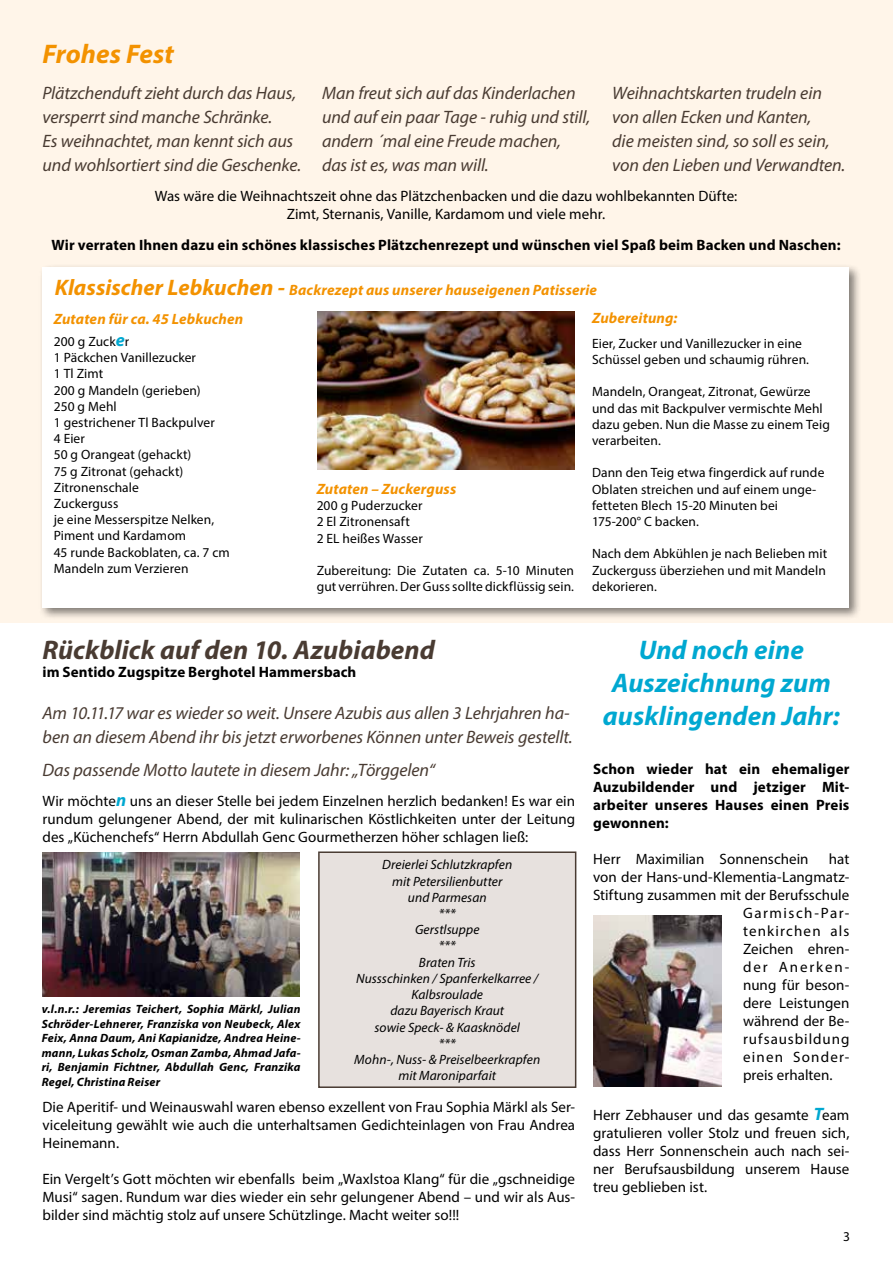
<style>
.page{position:relative;width:893px;height:1263px;background:#fff}
.page>*{position:absolute;margin:0;border:0;box-sizing:border-box;transform-origin:0 0}
.t1{font:italic 700 27px/33px "Myriad Pro";color:#00a8d1;text-align:center}
.t2{font:italic 700 27px "Myriad Pro";color:#493b32}
.t3{font:italic 700 27px "Myriad Pro";color:#f39200}
.t4{font:italic 18px/24px "Myriad Pro";letter-spacing:-.005em;color:#493b32}
.t5{font:15px/18px "Myriad Pro";letter-spacing:.005em;color:#000;text-align:justify}
.t6{font:700 15px/18px "Myriad Pro";letter-spacing:.01em;color:#000;text-align:justify}
.t7{font:italic 700 15px "Myriad Pro";letter-spacing:.01em;color:#f39200}
.t8{font:15px "Myriad Pro";letter-spacing:.065em;color:#000}
.t9{font:15px "Myriad Pro";letter-spacing:.1em;color:#000}
.t10{font:15px "Myriad Pro";letter-spacing:.075em;color:#000}
.t11{font:15px "Myriad Pro";letter-spacing:.085em;color:#000}
.t12{font:15px "Myriad Pro";letter-spacing:.125em;color:#000}
.t13{font:13.5px/16.2px "Myriad Pro";letter-spacing:.005em;color:#000}
.t14{font:italic 13.5px/16.2px "Myriad Pro";letter-spacing:.005em;color:#000;text-align:center}
.t15{font:italic 700 12px/14.4px "Myriad Pro";letter-spacing:.015em;color:#000;text-align:justify}
.s1{font-size:22.5px}
.s2{font-weight:700;font-style:italic;font-size:18px;color:#00a8d1}
</style>
<div class="page">
<div style="left:0;top:0;width:893px;height:623px;background:#fff5e9"></div>
<div style="left:38px;top:263px;width:824px;height:357px;background:#000;opacity:.5"></div>
<div style="left:43px;top:268px;width:806px;height:340px;background:#fff"></div>
<img style="left:317px;top:312px;width:258px;height:158px">
<div style="left:319px;top:852px;width:257px;height:235px;background:#e7e1de"></div>
<div style="left:318px;top:851px;width:258px;height:237px;border:2px solid #493b32"></div>
<img style="left:43px;top:852px;width:257px;height:145px">
<img style="left:594px;top:915px;width:128px;height:171px">
<h1 class="t3" style="left:43px;top:36px;width:133px">Frohes Fest</h1>
<p class="t4" style="left:43px;top:80px;width:260px">Plätzchenduft zieht durch das Haus, versperrt sind manche Schränke.<br>Es weihnachtet, man kennt sich aus und wohlsortiert sind die Geschenke.</p>
<p class="t5" style="left:155px;top:187px;width:584px;text-align:center">Was wäre die Weihnachtszeit ohne das Plätzchenbacken und die dazu wohlbekannten Düfte:<br>Zimt, Sternanis, Vanille, Kardamom und viele mehr.</p>
<p class="t6" style="left:51px;top:235px;width:791px">Wir verraten Ihnen dazu ein schönes klassisches Plätzchenrezept und wünschen viel Spaß beim Backen und Naschen:</p>
<p class="t4" style="left:322px;top:80px;width:270px">Man freut sich auf das Kinderlachen und auf ein paar Tage - ruhig und still, andern ´mal eine Freude machen, das ist es, was man will.</p>
<p class="t4" style="left:612px;top:80px;width:235px">Weihnachtskarten trudeln ein von allen Ecken und Kanten,<br>die meisten sind, so soll es sein, von den Lieben und Verwandten.</p>
<p class="t7" style="left:55px;top:280px;width:544px"><span class="s1">Klassischer Lebkuchen -</span> Backrezept aus unserer hauseigenen Patisserie</p>
<p class="t7" style="left:54px;top:310px;width:191px">Zutaten für ca. 45 Lebkuchen</p>
<p class="t13" style="left:54px;top:333px;width:177px">200 g Zuck<span class="s2">e</span>r<br>1 Päckchen Vanillezucker<br>1 Tl Zimt<br>200 g Mandeln (gerieben)<br>250 g Mehl<br>1 gestrichener Tl Backpulver<br>4 Eier<br>50 g Orangeat (gehackt)<br>75 g Zitronat (gehackt)<br>Zitronenschale<br>Zuckerguss<br>je eine Messerspitze Nelken,<br>Piment und Kardamom<br>45 runde Backoblaten, ca. 7 cm<br>Mandeln zum Verzieren</p>
<p class="t7" style="left:317px;top:479px;width:141px">Zutaten – Zuckerguss</p>
<p class="t13" style="left:317px;top:497px;width:108px">200 g Puderzucker<br>2 El Zitronensaft<br>2 EL heißes Wasser</p>
<p class="t13" style="left:317px;top:562px;width:259px">Zubereitung: Die Zutaten ca. 5-10 Minuten gut verrühren. Der Guss sollte dickflüssig sein.</p>
<p class="t7" style="left:592px;top:308px;width:87px">Zubereitung:</p>
<p class="t13" style="left:592px;top:335px;width:218px">Eier, Zucker und Vanillezucker in eine<br>Schüssel geben und schaumig rühren.</p>
<p class="t13" style="left:592px;top:384px;width:239px">Mandeln, Orangeat, Zitronat, Gewürze und das mit Backpulver vermischte Mehl dazu geben. Nun die Masse zu einem Teig verarbeiten.</p>
<p class="t13" style="left:592px;top:465px;width:234px">Dann den Teig etwa fingerdick auf runde<br>Oblaten streichen und auf einem unge&shy;fetteten Blech 15-20 Minuten bei<br>175-200° C backen.</p>
<p class="t13" style="left:592px;top:546px;width:237px;text-align:justify">Nach dem Abkühlen je nach Belieben mit Zuckerguss überziehen und mit Mandeln dekorieren.</p>
<h1 class="t2" style="left:43px;top:633px;width:394px">Rückblick auf den 10. Azubiabend</h1>
<p class="t6" style="left:43px;top:663px;width:315px">im Sentido Zugspitze Berghotel Hammersbach</p>
<p class="t4" style="left:43px;top:701px;width:532px">Am 10.11.17 war es wieder so weit. Unsere Azubis aus allen 3 Lehrjahren ha&shy;ben an diesem Abend ihr bis jetzt erworbenes Können unter Beweis gestellt.</p>
<p class="t4" style="left:43px;top:757px;width:394px">Das passende Motto lautete in diesem Jahr: „Törggelen“</p>
<p class="t5" style="left:43px;top:792px;width:534px">Wir möchte<span class="s2">n</span> uns an dieser Stelle bei jedem Einzelnen herzlich bedanken! Es war ein rundum gelungener Abend, der mit kulinarischen Köstlichkeiten unter der Leitung des „Küchenchefs“ Herrn Abdullah Genc Gourmetherzen höher schlagen ließ:</p>
<p class="t14" style="left:354px;top:857px;width:187px">Dreierlei Schlutzkrapfen<br>mit Petersilienbutter<br>und Parmesan<br>***<br>Gerstlsuppe<br>***<br>Braten Tris<br>Nussschinken / Spanferkelkarree /<br>Kalbsroulade<br>dazu Bayerisch Kraut<br>sowie Speck- &amp; Kaasknödel<br>***<br>Mohn-, Nuss- &amp; Preiselbeerkrapfen mit Maroniparfait</p>
<p class="t5" style="left:43px;top:1098px;width:534px">Die Aperitif- und Weinauswahl waren ebenso exzellent von Frau Sophia Märkl als Ser&shy;viceleitung gewählt wie auch die unterhaltsamen Gedichteinlagen von Frau Andrea Heinemann.</p>
<p class="t5" style="left:43px;top:1170px;width:534px">Ein Vergelt’s Gott möchten wir ebenfalls beim „Waxlstoa Klang“ für die „gschneidige Musi“ sagen. Rundum war dies wieder ein sehr gelungener Abend – und wir als Aus&shy;bilder sind mächtig stolz auf unsere Schützlinge. Macht weiter so!!!</p>
<p class="t15" style="left:42px;top:1002px;width:260px">v.l.n.r.: Jeremias Teichert, Sophia Märkl, Julian Schröder-Lehnerer, Franziska von Neubeck, Alex Feix, Anna Daum, Ani Kapianidze, Andrea Heine&shy;mann, Lukas Scholz, Osman Zamba, Ahmad Jafa&shy;ri, Benjamin Fichtner, Abdullah Genc, Franzika Regel, Christina Reiser</p>
<h1 class="t1" style="left:603px;top:633px;width:238px">Und noch eine<br>Auszeichnung zum ausklingenden Jahr:</h1>
<p class="t6" style="left:593px;top:759px;width:258px">Schon wieder hat ein ehemaliger Auzubildender und jetziger Mit&shy;arbeiter unseres Hauses einen Preis gewonnen:</p>
<p class="t5" style="left:593px;top:850px;width:217px">Herr Maximilian Sonnenschein</p>
<p class="t5" style="left:829px;top:850px;width:22px">hat</p>
<p class="t5" style="left:593px;top:868px;width:257px">von der Hans-und-Klementia-Langmatz-</p>
<p class="t5" style="left:593px;top:886px;width:258px">Stiftung zusammen mit der Berufsschule</p>
<p class="t9" style="left:743px;top:904px;width:108px">Garmisch-Par-</p>
<p class="t10" style="left:743px;top:922px;width:108px">tenkirchen als</p>
<p class="t5" style="left:743px;top:940px;width:108px">Zeichen ehren-</p>
<p class="t12" style="left:743px;top:958px;width:108px">der Anerken-</p>
<p class="t5" style="left:743px;top:976px;width:108px">nung für beson-</p>
<p class="t5" style="left:743px;top:994px;width:108px">dere Leistungen</p>
<p class="t5" style="left:743px;top:1012px;width:108px">während der Be-</p>
<p class="t8" style="left:743px;top:1030px;width:108px">rufsausbildung</p>
<p class="t11" style="left:743px;top:1048px;width:108px">einen Sonder-</p>
<p class="t5" style="left:743px;top:1066px;width:91px">preis erhalten.</p>
<p class="t5" style="left:593px;top:1105px;width:258px">Herr Zebhauser und das gesamte <span class="s2">T</span>eam gratulieren voller Stolz und freuen sich, dass Herr Sonnenschein auch nach sei&shy;ner Berufsausbildung unserem Hause treu geblieben ist.</p>
<p class="t13" style="left:843px;top:1228px;width:8px">3</p>
</div>
